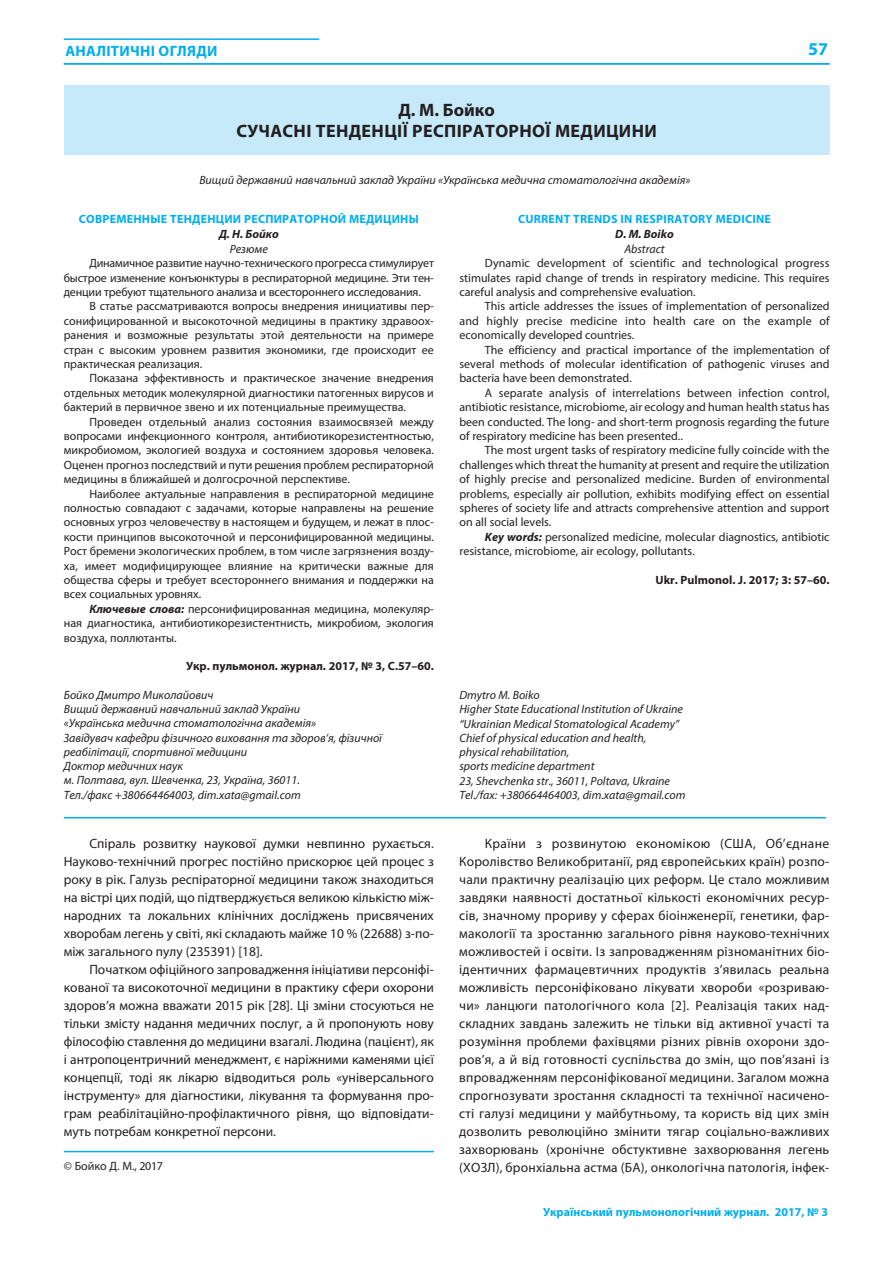
<style>
.page{position:relative;width:893px;height:1263px;background:#fff}
.page>*{position:absolute;margin:0;border:0;box-sizing:border-box;transform-origin:0 0}
.t1{font:700 18px/21.6px "Myriad Pro";letter-spacing:.02em;color:#231f20;text-align:center}
.t2{font:700 18px "Myriad Pro";color:#00aeef}
.t3{font:700 15px "Myriad Pro";letter-spacing:.02em;color:#00aeef}
.t4{font:13.5px/18px "Myriad Pro";color:#231f20;text-align:justify}
.t5{font:12px/14.4px "Myriad Pro";color:#231f20;text-align:justify}
.t6{font:italic 12px/14.2px "Myriad Pro";color:#231f20}
.t7{font:700 12px "Myriad Pro";letter-spacing:.02em;color:#00aeef}
.t8{font:700 12px "Myriad Pro";color:#231f20}
.t9{font:700 12px "Myriad Pro";color:#00aeef}
.t10{font:italic 700 12px "Myriad Pro";color:#231f20}
.s1{font-weight:700;font-style:italic}
</style>
<div class="page">
<hr style="left:64px;top:38px;width:255px;height:2px;background:#00aeef">
<hr style="left:64px;top:63px;width:765px;height:2px;background:#00aeef">
<div style="left:64px;top:85px;width:765px;height:70px;background:#c6eafa"></div>
<hr style="left:64px;top:817px;width:762px;height:2px;background:#00aeef">
<hr style="left:64px;top:1151px;width:370px;height:1px;background:#00aeef">
<p class="t3" style="left:65px;top:45px;width:154px">АНАЛІТИЧНІ ОГЛЯДИ</p>
<h1 class="t2" style="left:808px;top:42px;width:21px">57</h1>
<h1 class="t1" style="left:236px;top:100px;width:422px">Д. М. Бойко<br>СУЧАСНІ ТЕНДЕНЦІЇ РЕСПІРАТОРНОЇ МЕДИЦИНИ</h1>
<p class="t6" style="left:199px;top:174px;width:492px">Вищий державний навчальний заклад України «Українська медична стоматологічна академія»</p>
<p class="t7" style="left:79px;top:215px;width:342px">СОВРЕМЕННЫЕ ТЕНДЕНЦИИ РЕСПИРАТОРНОЙ МЕДИЦИНЫ</p>
<p class="t10" style="left:219px;top:229px;width:61px">Д. Н. Бойко</p>
<p class="t6" style="left:230px;top:243px;width:40px">Резюме</p>
<p class="t5" style="left:64px;top:257px;width:371px;text-indent:26px">Динамичное развитие научно-технического прогресса стимулирует быстрое изменение конъюнктуры в респираторной медицине. Эти тен&shy;денции требуют тщательного анализа и всестороннего исследования.</p>
<p class="t5" style="left:64px;top:300px;width:371px;text-indent:26px">В статье рассматриваются вопросы внедрения инициативы пер&shy;сонифицированной и высокоточной медицины в практику здравоох&shy;ранения и возможные результаты этой деятельности на примере стран с высоким уровнем развития экономики, где происходит ее практическая реализация.</p>
<p class="t5" style="left:64px;top:372px;width:371px;text-indent:26px">Показана эффективность и практическое значение внедрения отдельных методик молекулярной диагностики патогенных вирусов и бактерий в первичное звено и их потенциальные преимущества.</p>
<p class="t5" style="left:64px;top:415px;width:371px;text-indent:26px">Проведен отдельный анализ состояния взаимосвязей между вопросами инфекционного контроля, антибиотикорезистентностью, микробиомом, экологией воздуха и состоянием здоровья человека.<br>Оценен прогноз последствий и пути решения проблем респираторной медицины в ближайшей и долгосрочной перспективе.</p>
<p class="t5" style="left:64px;top:487px;width:371px;text-indent:26px">Наиболее актуальные направления в респираторной медицине полностью совпадают с задачами, которые направлены на решение основных угроз человечеству в настоящем и будущем, и лежат в плос&shy;кости принципов высокоточной и персонифицированной медицины.<br>Рост бремени экологических проблем, в том числе загрязнения возду&shy;ха, имеет модифицирующее влияние на критически важные для общест ва сферы и требует всестороннего внимания и поддержки на всех социальных уровнях.</p>
<p class="t5" style="left:64px;top:603px;width:371px;text-indent:26px"><span class="s1">Ключевые слова:</span> персонифицированная медицина, молекуляр&shy;ная диагностика, антибиотикорезистентнисть, микробиом, экология воздуха, поллютанты.</p>
<p class="t8" style="left:186px;top:662px;width:249px">Укр. пульмонол. журнал. 2017, № 3, С.57–60.</p>
<p class="t6" style="left:64px;top:689px;width:320px">Бойко Дмитро Миколайович<br>Вищий державний навчальний заклад України<br>«Українська медична стоматологічна академія»<br>Завідувач кафедри фізичного виховання та здоров’я, фізичної реабілітації, спортивної медицини<br>Доктор медичних наук<br>м. Полтава, вул. Шевченка, 23, Україна, 36011.<br>Тел./факс +380664464003, dim.xata@gmail.com</p>
<p class="t7" style="left:518px;top:215px;width:254px">CURRENT TRENDS IN RESPIRATORY MEDICINE</p>
<p class="t10" style="left:615px;top:229px;width:60px">D. M. Boiko</p>
<p class="t6" style="left:624px;top:243px;width:42px">Abstract</p>
<p class="t5" style="left:459px;top:257px;width:371px;text-indent:26px">Dynamic development of scientific and technological progress stimulates rapid change of trends in respiratory medicine. This requires careful analysis and comprehensive evaluation.</p>
<p class="t5" style="left:459px;top:300px;width:371px;text-indent:26px">This article addresses the issues of implementation of personalized and highly precise medicine into health care on the example of economically developed countries.</p>
<p class="t5" style="left:459px;top:343px;width:371px;text-indent:26px">The efficiency and practical importance of the implementation of several methods of molecular identification of pathogenic viruses and bacteria have been demonstrated.</p>
<p class="t5" style="left:459px;top:387px;width:371px;text-indent:26px">A separate analysis of interrelations between infection control, antibiotic resistance, microbiome, air ecology and human health status has been conducted. The long- and short-term prognosis regarding the future of respiratory medicine has been presented..</p>
<p class="t5" style="left:459px;top:444px;width:371px;text-indent:26px">The most urgent tasks of respiratory medicine fully coincide with the challenges which threat the humanity at present and require the utilization of highly precise and personalized medicine. Burden of environmental problems, especially air pollution, exhibits modifying effect on essential spheres of society life and attracts comprehensive attention and support on all social levels.</p>
<p class="t5" style="left:459px;top:531px;width:371px;text-indent:26px"><span class="s1">Key words:</span> personalized medicine, molecular diagnostics, antibiotic resistance, microbiome, air ecology, pollutants.</p>
<p class="t8" style="left:655px;top:575px;width:175px">Ukr. Pulmonol. J. 2017; 3: 57–60.</p>
<p class="t6" style="left:459px;top:689px;width:227px">Dmytro M. Boiko<br>Higher State Educational Institution of Ukraine “Ukrainian Medical Stomatological Academy” Chief of physical education and health, physical rehabilitation,<br>sports medicine department<br>23, Shevchenka str., 36011, Poltava, Ukraine Tel./fax: +380664464003, dim.xata@gmail.com</p>
<p class="t4" style="left:64px;top:835px;width:371px;text-indent:26px">Спіраль розвитку наукової думки невпинно рухається.<br>Науково-технічний прогрес постійно прискорює цей процес з року в рік. Галузь респіраторної медицини також знаходиться на вістрі цих подій, що підтверджується великою кількістю між&shy;народних та локальних клінічних досліджень присвячених хворобам легень у світі, які складають майже 10 % (22688) з-по&shy;між загального пулу (235391) [18].</p>
<p class="t4" style="left:64px;top:961px;width:371px;text-indent:26px">Початком офіційного запровадження ініціативи персоніфі&shy;кованої та високоточної медицини в практику сфери охорони здоров’я можна вважати 2015 рік [28]. Ці зміни стосуються не тільки змісту надання медичних послуг, а й пропонують нову філософію ставлення до медицини взагалі. Людина (пацієнт), як і антропоцентричний менеджмент, є наріжними каменями цієї концепції, тоді як лікарю відводиться роль «універсального інструменту» для діагностики, лікування та формування про&shy;грам реабілітаційно-профілактичного рівня, що відповідати&shy;муть потребам конкретної персони.</p>
<p class="t5" style="left:64px;top:1160px;width:101px">© Бойко Д. М., 2017</p>
<p class="t4" style="left:459px;top:835px;width:371px;text-indent:26px">Країни з розвинутою економікою (США, Об’єднане Королівство Великобританії, ряд європейських країн) розпо&shy;чали практичну реалізацію цих реформ. Це стало можливим завдяки наявності достатньої кількості економічних ресур&shy;сів, значному прориву у сферах біоінженерії, генетики, фар&shy;макології та зростанню загального рівня науково-технічних можливостей і освіти. Із запровадженням різноманітних біо&shy;ідентичних фармацевтичних продуктів з’явилась реальна можливість персоніфіковано лікувати хвороби «розриваю&shy;чи» ланцюги патологічного кола [2]. Реалізація таких над&shy;складних завдань залежить не тільки від активної участі та розуміння проблеми фахівцями різних рівнів охорони здо&shy;ров’я, а й від готовності суспільства до змін, що пов’язані із впровадженням персоніфікованої медицини. Загалом можна спрогнозувати зростання складності та технічної насичено&shy;сті галузі медицини у майбутньому, та користь від цих змін дозволить революційно змінити тягар соціально-важливих захворювань (хронічне обстуктивне захворювання легень (ХОЗЛ), бронхіальна астма (БА), онкологічна патологія, інфек-</p>
<p class="t9" style="left:543px;top:1207px;width:286px">Український пульмонологічний журнал. 2017, № 3</p>
</div>
